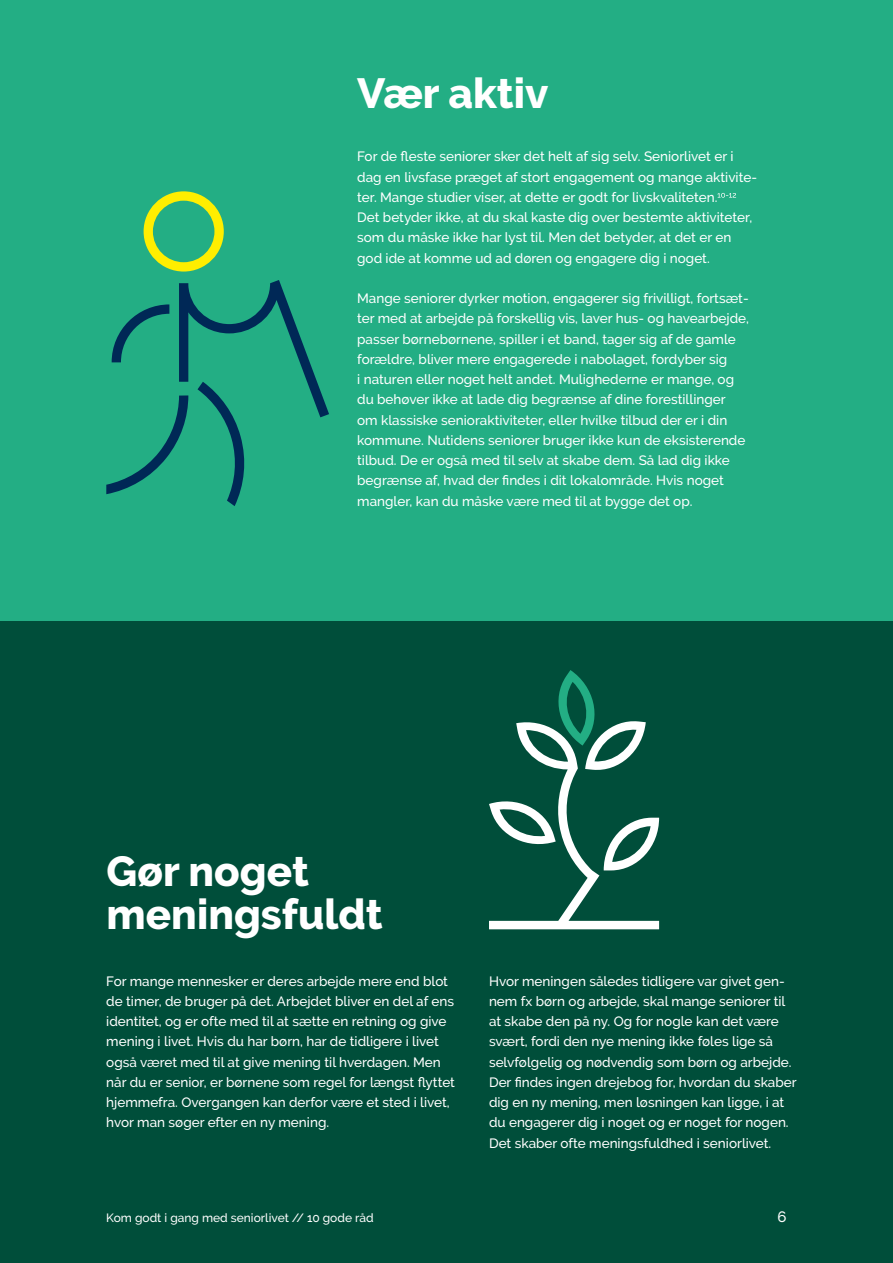
<style>
.page{position:relative;width:893px;height:1263px;background:#fff}
.page>*{position:absolute;margin:0;border:0;box-sizing:border-box;transform-origin:0 0}
.H2_Rubrik{font:800 42px/43.5px "Raleway";color:#fff}
.t1{font:500 15px "Raleway";color:#fff}
.P_brødtekst{font:500 13.5px/20.2px "Raleway";color:#fff}
.t2{font:500 12px "Raleway";color:#fff}
.s1{font-family:"Raleway Medium 2";font-weight:400}
</style>
<div class="page">
<div style="left:0;top:609px;width:893px;height:654px;background:#004e3a"></div>
<div style="left:0;top:0;width:893px;height:621px;background:#23ae84"></div>
<svg style="left:717px;top:193px;width:19px;height:5px"></svg>
<svg style="left:144px;top:191px;width:80px;height:81px"></svg>
<svg style="left:106px;top:280px;width:223px;height:226px"></svg>
<svg style="left:489px;top:670px;width:170px;height:259px"></svg>
<h2 class="H2_Rubrik" style="left:357px;top:71px;width:193px">Vær aktiv</h2>
<p class="P_brødtekst" style="left:357px;top:147px;width:401px"><span class="s1">For de fleste seniorer sker det helt af sig selv. Seniorlivet er i </span>dag en livsfase præget af stort engagement og mange aktivite&shy;ter. Mange studier viser, at dette er godt for livskvaliteten.<br>Det betyder ikke, at du skal kaste dig over bestemte aktiviteter, som du måske ikke har lyst til. Men det betyder, at det er en god ide at komme ud ad døren og engagere dig i noget.</p>
<p class="P_brødtekst" style="left:357px;top:288px;width:393px">Mange seniorer dyrker motion, engagerer sig frivilligt, fortsæt&shy;ter med at arbejde på forskellig vis, laver hus- og havearbejde, passer børnebørnene, spiller i et band, tager sig af de gamle forældre, bliver mere engagerede i nabolaget, fordyber sig<br>i naturen eller noget helt andet. Mulighederne er mange, og du behøver ikke at lade dig begrænse af dine forestillinger om klassiske senioraktiviteter, eller hvilke tilbud der er i din kommune. Nutidens seniorer bruger ikke kun de eksisterende <span class="s1">tilbud. De er også med til selv at skabe dem. Så lad dig ikke begrænse af, hvad der findes i dit lokalområde. Hvis noget </span>mangler, kan du måske være med til at bygge det op.</p>
<h2 class="H2_Rubrik" style="left:107px;top:849px;width:278px">Gør noget meningsfuldt</h2>
<p class="P_brødtekst" style="left:106px;top:971px;width:350px">For mange mennesker er deres arbejde mere end blot de timer, de bruger på det. Arbejdet bliver en del af ens identitet, og er ofte med til at sætte en retning og give mening i livet. Hvis du har børn, har de tidligere i livet også været med til at give mening til hverdagen. Men <span class="s1">når du er senior, er børnene som regel for længst flyttet </span>hjemmefra. Overgangen kan derfor være et sted i livet, hvor man søger efter en ny mening.</p>
<p class="P_brødtekst" style="left:489px;top:971px;width:309px">Hvor meningen således tidligere var givet gen&shy;nem fx børn og arbejde, skal mange seniorer til at skabe den på ny. Og for nogle kan det være svært, fordi den nye mening ikke føles lige så selvfølgelig og nødvendig som børn og arbejde.<br><span class="s1">Der findes ingen drejebog for, hvordan du skaber </span>dig en ny mening, men løsningen kan ligge, i at du engagerer dig i noget og er noget for nogen.<br>Det skaber ofte meningsfuldhed i seniorlivet.</p>
<p class="t2" style="left:106px;top:1211px;width:269px">Kom godt i gang med seniorlivet // 10 gode råd</p>
<p class="t1" style="left:778px;top:1208px;width:11px">6</p>
</div>
